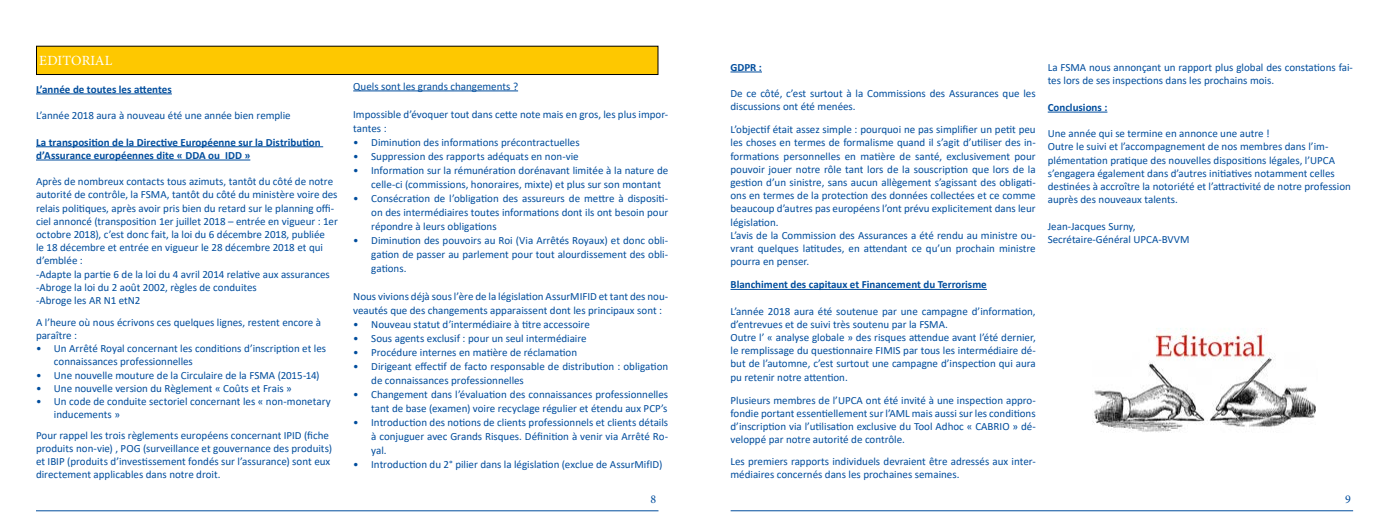
<style>
.page{position:relative;width:1389px;height:525px;background:#fff}
.page>*{position:absolute;margin:0;border:0;box-sizing:border-box;transform-origin:0 0}
.t1{font:14px "Minion Pro";letter-spacing:.005em;color:#fff}
.t2{font:12px "Minion Pro";color:#004d9d}
.t3{font:11px/13.2px "Calibri";color:#004d9d}
.t4{font:700 11px/13.2px "Calibri";color:#004d9d}
</style>
<div class="page">
<hr style="left:36px;top:510px;width:622px;height:1px;background:#004d9d">
<hr style="left:731px;top:510px;width:622px;height:1px;background:#004d9d">
<hr style="left:730px;top:72px;width:32px;height:1px;background:#004d9d">
<hr style="left:730px;top:289px;width:257px;height:1px;background:#004d9d">
<hr style="left:1048px;top:112px;width:59px;height:1px;background:#004d9d">
<img style="left:1092px;top:328px;width:224px;height:105px">
<div style="left:36px;top:46px;width:622px;height:28px;background:#fec800"></div>
<div style="left:36px;top:46px;width:622px;height:29px;border:1px solid #000"></div>
<hr style="left:36px;top:93px;width:136px;height:1px;background:#004d9d">
<hr style="left:36px;top:146px;width:287px;height:1px;background:#004d9d">
<hr style="left:36px;top:159px;width:214px;height:1px;background:#004d9d">
<hr style="left:353px;top:90px;width:165px;height:1px;background:#004d9d">
<p class="t1" style="left:39px;top:51px;width:75px">EDITORIAL</p>
<p class="t4" style="left:36px;top:82px;width:137px">L’année de toutes les attentes</p>
<p class="t3" style="left:36px;top:108px;width:256px">L’année 2018 aura à nouveau été une année bien remplie</p>
<p class="t4" style="left:36px;top:135px;width:286px">La transposition de la Directive Européenne sur la Distribution d’Assurance européennes dite « DDA ou IDD »</p>
<p class="t3" style="left:36px;top:174px;width:303px">Après de nombreux contacts tous azimuts, tantôt du côté de notre autorité de contrôle, la FSMA, tantôt du côté du ministère voire des relais politiques, après avoir pris bien du retard sur le planning offi&shy;ciel annoncé (transposition 1er juillet 2018 – entrée en vigueur : 1er octobre 2018), c’est donc fait, la loi du 6 décembre 2018, publiée<br>le 18 décembre et entrée en vigueur le 28 décembre 2018 et qui d’emblée :<br>-Adapte la partie 6 de la loi du 4 avril 2014 relative aux assurances -Abroge la loi du 2 août 2002, règles de conduites<br>-Abroge les AR N1 etN2</p>
<p class="t3" style="left:36px;top:315px;width:287px">A l’heure où nous écrivons ces quelques lignes, restent encore à paraître :</p>
<p class="t3" style="left:54px;top:341px;width:274px;text-indent:-18px">• Un Arrêté Royal concernant les conditions d’inscription et les connaissances professionnelles</p>
<p class="t3" style="left:36px;top:368px;width:285px">• Une nouvelle mouture de la Circulaire de la FSMA (2015-14)</p>
<p class="t3" style="left:36px;top:381px;width:257px">• Une nouvelle version du Règlement « Coûts et Frais »</p>
<p class="t3" style="left:54px;top:394px;width:278px;text-indent:-18px">• Un code de conduite sectoriel concernant les « non-monetary inducements »</p>
<p class="t3" style="left:36px;top:428px;width:298px">Pour rappel les trois règlements européens concernant IPID (fiche produits non-vie) , POG (surveillance et gouvernance des produits) et IBIP (produits d’investissement fondés sur l’assurance) sont eux directement applicables dans notre droit.</p>
<p class="t3" style="left:353px;top:79px;width:166px">Quels sont les grands changements ?</p>
<p class="t3" style="left:353px;top:107px;width:317px;line-height:14px">Impossible d’évoquer tout dans cette note mais en gros, les plus impor&shy;tantes :</p>
<p class="t3" style="left:353px;top:135px;width:228px">• Diminution des informations précontractuelles</p>
<p class="t3" style="left:353px;top:149px;width:227px">• Suppression des rapports adéquats en non-vie</p>
<p class="t3" style="left:371px;top:163px;width:299px;line-height:14px;text-indent:-18px">• Information sur la rémunération dorénavant limitée à la nature de celle-ci (commissions, honoraires, mixte) et plus sur son montant</p>
<p class="t3" style="left:371px;top:191px;width:299px;line-height:14px;text-align:justify;text-indent:-18px">• Consécration de l’obligation des assureurs de mettre à dispositi&shy;on des intermédiaires toutes informations dont ils ont besoin pour répondre à leurs obligations</p>
<p class="t3" style="left:371px;top:233px;width:299px;line-height:14px;text-align:justify;text-indent:-18px">• Diminution des pouvoirs au Roi (Via Arrêtés Royaux) et donc obli&shy;gation de passer au parlement pour tout alourdissement des obli&shy;gations.</p>
<p class="t3" style="left:353px;top:289px;width:317px;line-height:14px">Nous vivions déjà sous l’ère de la législation AssurMIFID et tant des nou&shy;veautés que des changements apparaissent dont les principaux sont :</p>
<p class="t3" style="left:353px;top:317px;width:238px">• Nouveau statut d’intermédiaire à titre accessoire</p>
<p class="t3" style="left:353px;top:331px;width:235px">• Sous agents exclusif : pour un seul intermédiaire</p>
<p class="t3" style="left:353px;top:345px;width:225px">• Procédure internes en matière de réclamation</p>
<p class="t3" style="left:371px;top:359px;width:299px;line-height:14px;text-indent:-18px">• Dirigeant effectif de facto responsable de distribution : obligation de connaissances professionnelles</p>
<p class="t3" style="left:353px;top:387px;width:317px;line-height:14px;text-align:right">• Changement dans l’évaluation des connaissances professionnelles tant de base (examen) voire recyclage régulier et étendu aux PCP’s</p>
<p class="t3" style="left:371px;top:415px;width:299px;line-height:14px;text-align:justify;text-indent:-18px">• Introduction des notions de clients professionnels et clients détails à conjuguer avec Grands Risques. Définition à venir via Arrêté Ro&shy;yal.</p>
<p class="t3" style="left:353px;top:457px;width:311px">• Introduction du 2° pilier dans la législation (exclue de AssurMifID)</p>
<p class="t4" style="left:730px;top:60px;width:33px">GDPR :</p>
<p class="t3" style="left:730px;top:87px;width:307px">De ce côté, c’est surtout à la Commissions des Assurances que les discussions ont été menées.</p>
<p class="t3" style="left:730px;top:123px;width:307px">L’objectif était assez simple : pourquoi ne pas simplifier un petit peu les choses en termes de formalisme quand il s’agit d’utiliser des in&shy;formations personnelles en matière de santé, exclusivement pour pouvoir jouer notre rôle tant lors de la souscription que lors de la gestion d’un sinistre, sans aucun allègement s’agissant des obligati&shy;ons en termes de la protection des données collectées et ce comme beaucoup d’autres pas européens l’ont prévu explicitement dans leur législation.<br>L’avis de la Commission des Assurances a été rendu au ministre ou&shy;vrant quelques latitudes, en attendant ce qu’un prochain ministre pourra en penser.</p>
<p class="t4" style="left:730px;top:277px;width:258px">Blanchiment des capitaux et Financement du Terrorisme</p>
<p class="t3" style="left:730px;top:304px;width:307px">L’année 2018 aura été soutenue par une campagne d’information, d’entrevues et de suivi très soutenu par la FSMA.<br>Outre l’ « analyse globale » des risques attendue avant l’été dernier, le remplissage du questionnaire FIMIS par tous les intermédiaire dé&shy;but de l’automne, c’est surtout une campagne d’inspection qui aura pu retenir notre attention.</p>
<p class="t3" style="left:730px;top:393px;width:307px;text-align:justify">Plusieurs membres de l’UPCA ont été invité à une inspection appro&shy;fondie portant essentiellement sur l’AML mais aussi sur les conditions d’inscription via l’utilisation exclusive du Tool Adhoc « CABRIO » dé&shy;veloppé par notre autorité de contrôle.</p>
<p class="t3" style="left:730px;top:454px;width:307px">Les premiers rapports individuels devraient être adressés aux inter&shy;médiaires concernés dans les prochaines semaines.</p>
<p class="t3" style="left:1048px;top:61px;width:307px">La FSMA nous annonçant un rapport plus global des constations fai&shy;tes lors de ses inspections dans les prochains mois.</p>
<p class="t4" style="left:1048px;top:100px;width:61px">Conclusions :</p>
<p class="t3" style="left:1048px;top:127px;width:305px">Une année qui se termine en annonce une autre !<br>Outre le suivi et l’accompagnement de nos membres dans l’im&shy;plémentation pratique des nouvelles dispositions légales, l’UPCA s’engagera également dans d’autres initiatives notamment celles destinées à accroître la notoriété et l’attractivité de notre profession auprès des nouveaux talents.</p>
<p class="t3" style="left:1048px;top:219px;width:143px">Jean-Jacques Surny,<br>Secrétaire-Général UPCA-BVVM</p>
<p class="t2" style="left:651px;top:491px;width:7px">8</p>
<p class="t2" style="left:1345px;top:491px;width:7px">9</p>
</div>
